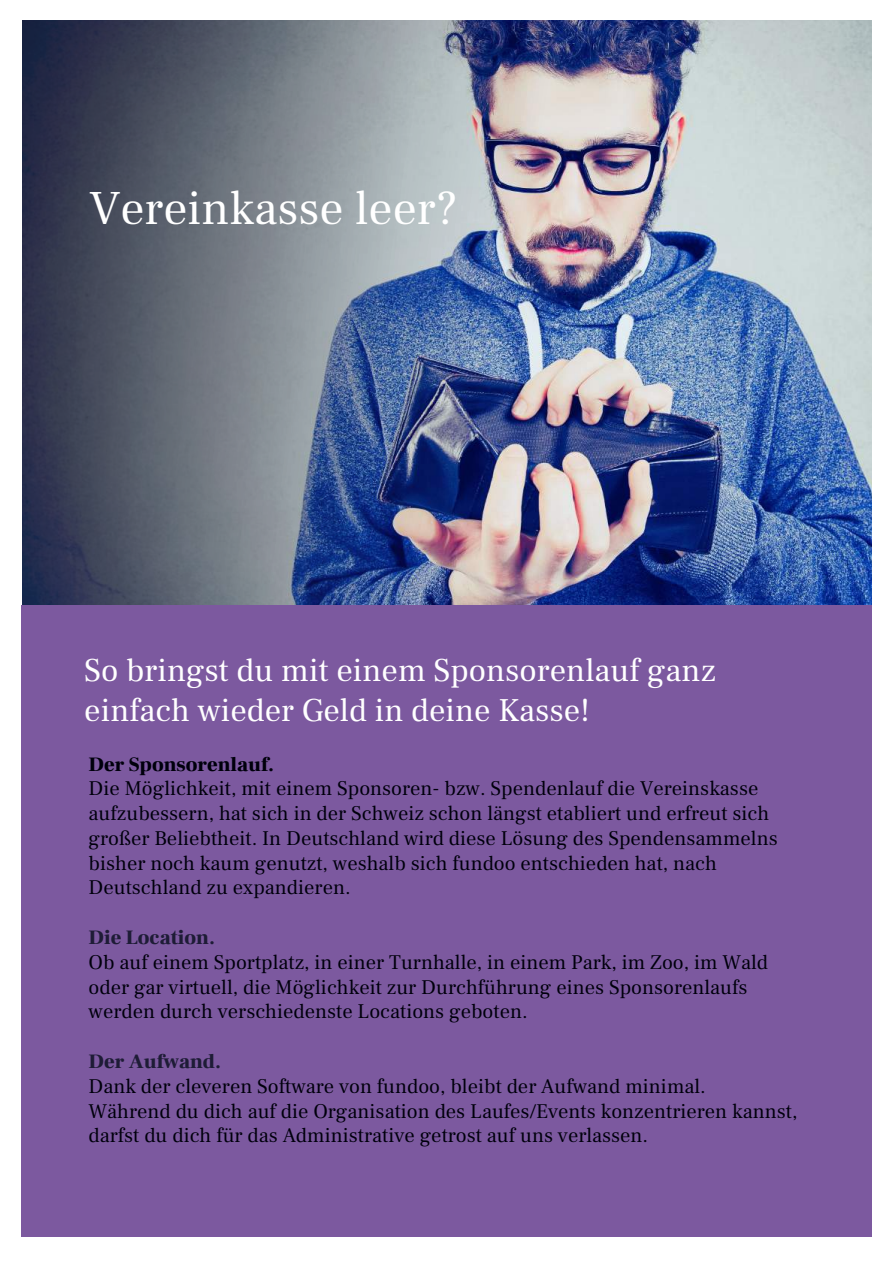
<style>
.page{position:relative;width:894px;height:1264px;background:#fff}
.page>*{position:absolute;margin:0;border:0;box-sizing:border-box;transform-origin:0 0}
.t1{font:47.7px "Frank Ruhl Libre";color:#fff}
.t2{font:32.55px/40.5px "Frank Ruhl Libre";color:#fff}
.t3{font:20.4px/24.8px "Frank Ruhl Libre";color:#00000c}
.t4{font:900 20.4px "Frank Ruhl Libre";color:#1e1c36}
.t5{font:900 20.4px "Frank Ruhl Libre";color:#00000c}
</style>
<div class="page">
<img style="left:842px;top:20px;width:30px;height:588px">
<svg style="left:746px;top:20px;width:96px;height:585px;background:#87a0c3"></svg>
<img style="left:22px;top:20px;width:724px;height:585px">
<div style="left:21px;top:605px;width:850px;height:632px;background:#7c599f"></div>
<h1 class="t1" style="left:89px;top:178px;width:370px">Vereinkasse leer?</h1>
<h2 class="t2" style="left:84px;top:650px;width:633px">So bringst du mit einem Sponsorenlauf ganz einfach wieder Geld in deine Kasse!</h2>
<p class="t5" style="left:89px;top:751px;width:187px">Der Sponsorenlauf.</p>
<p class="t3" style="left:89px;top:776px;width:690px">Die Möglichkeit, mit einem Sponsoren- bzw. Spendenlauf die Vereinskasse aufzubessern, hat sich in der Schweiz schon längst etabliert und erfreut sich großer Beliebtheit. In Deutschland wird diese Lösung des Spendensammelns bisher noch kaum genutzt, weshalb sich fundoo entschieden hat, nach Deutschland zu expandieren.</p>
<p class="t4" style="left:89px;top:924px;width:128px">Die Location.</p>
<p class="t3" style="left:89px;top:950px;width:680px">Ob auf einem Sportplatz, in einer Turnhalle, in einem Park, im Zoo, im Wald oder gar virtuell, die Möglichkeit zur Durchführung eines Sponsorenlaufs werden durch verschiedenste Locations geboten.</p>
<p class="t4" style="left:89px;top:1048px;width:134px">Der Aufwand.</p>
<p class="t3" style="left:89px;top:1073px;width:710px">Dank der cleveren Software von fundoo, bleibt der Aufwand minimal.<br>Während du dich auf die Organisation des Laufes/Events konzentrieren kannst, darfst du dich für das Administrative getrost auf uns verlassen.</p>
</div>
